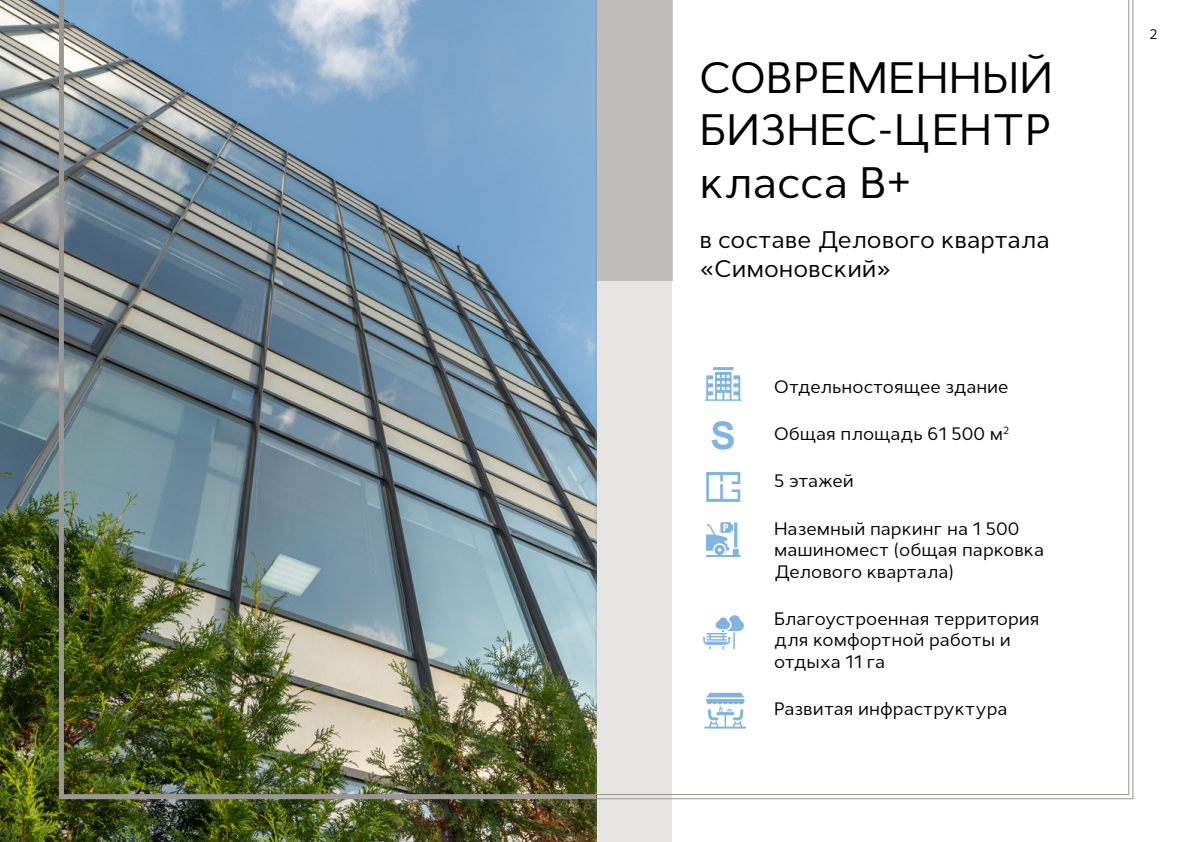
<style>
.page{position:relative;width:1191px;height:842px;background:#fff}
.page>*{position:absolute;margin:0;border:0;box-sizing:border-box;transform-origin:0 0}
.t1{font:44px/52.8px "Cyntho Pro";color:#000;text-align:justify}
.t2{font:700 38px "Arial";color:#80b5e3}
.t3{font:24px/28.8px "Cyntho Pro";color:#000}
.t4{font:18px/21.6px "Cyntho Pro";color:#000}
.t5{font:14px "Cyntho Pro";color:#000}
</style>
<div class="page">
<img style="left:0;top:0;width:595px;height:842px">
<img style="left:56px;top:0;width:539px;height:802px">
<div style="left:595px;top:0;width:77px;height:842px;background:#e6e5e4"></div>
<svg style="left:595px;top:0;width:538px;height:799px"></svg>
<hr style="left:713px;top:367px;width:20px;height:3px;background:#80b5e3">
<svg style="left:705px;top:372px;width:36px;height:29px"></svg>
<svg style="left:706px;top:472px;width:34px;height:30px"></svg>
<svg style="left:706px;top:522px;width:34px;height:35px"></svg>
<svg style="left:702px;top:615px;width:42px;height:34px"></svg>
<svg style="left:704px;top:693px;width:42px;height:36px"></svg>
<h1 class="t1" style="left:699px;top:51px;width:355px">СОВРЕМЕННЫЙ БИЗНЕС-ЦЕНТР класса В+</h1>
<h3 class="t3" style="left:699px;top:226px;width:352px">в составе Делового квартала «Симоновский»</h3>
<h2 class="t2" style="left:710px;top:409px;width:27px">S</h2>
<p class="t4" style="left:774px;top:376px;width:236px">Отдельностоящее здание</p>
<p class="t4" style="left:774px;top:423px;width:236px">Общая площадь 61 500 м<sup>2</sup></p>
<p class="t4" style="left:774px;top:470px;width:81px">5 этажей</p>
<p class="t4" style="left:774px;top:518px;width:271px">Наземный паркинг на 1 500 машиномест (общая парковка<br>Делового квартала)</p>
<p class="t4" style="left:774px;top:608px;width:267px">Благоустроенная территория для комфортной работы и отдыха 11 га</p>
<p class="t4" style="left:774px;top:698px;width:235px">Развитая инфраструктура</p>
<p class="t5" style="left:1149px;top:25px;width:10px">2</p>
</div>
